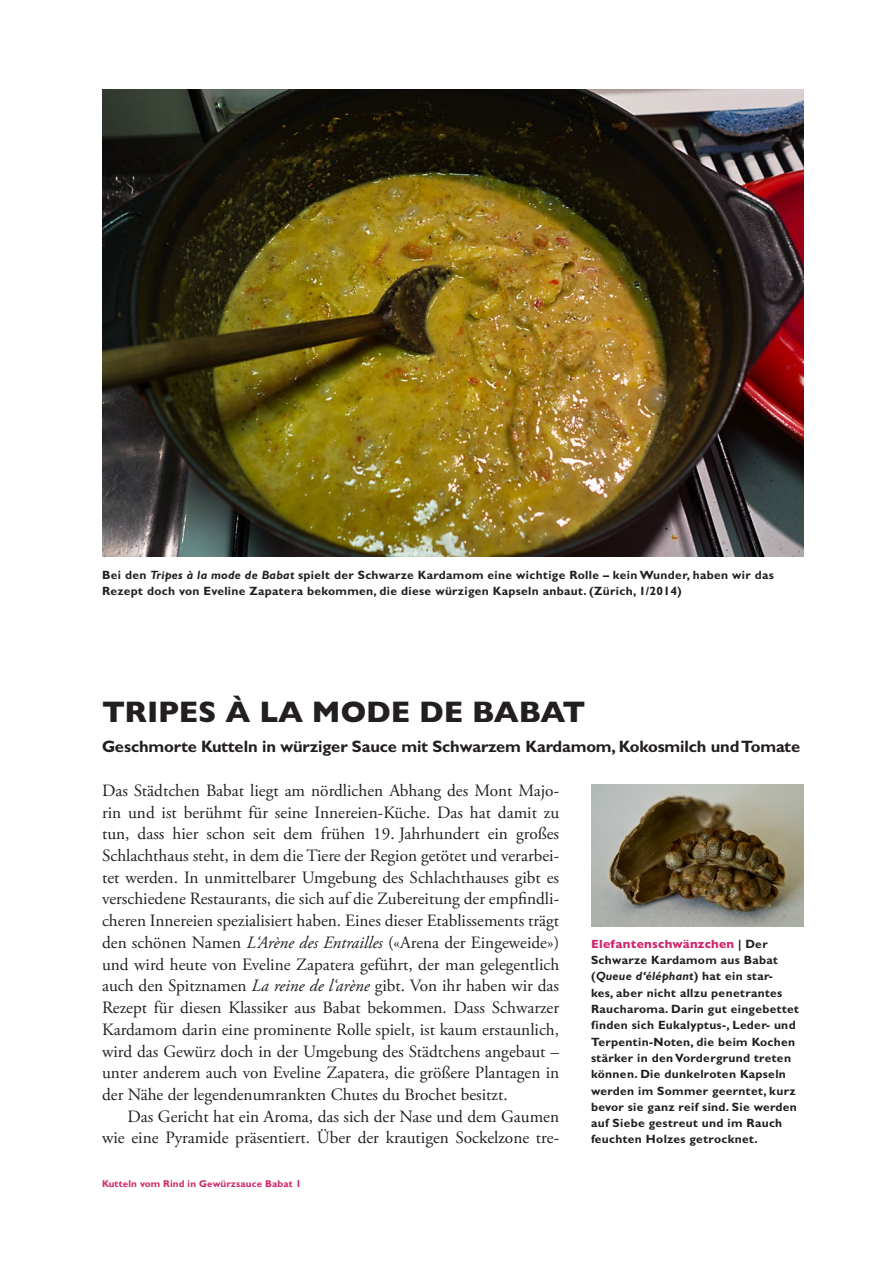
<style>
.page{position:relative;width:893px;height:1263px;background:#fff}
.page>*{position:absolute;margin:0;border:0;box-sizing:border-box;transform-origin:0 0}
.Titel{font:800 30px "Gill Sans MT Pro";color:#231f20}
.Lauftext_ohne_Einzug{font:17.25px/21.8px "Adobe Garamond Pro";color:#231f20;text-align:justify}
.Lauftext_mit_Einzug{font:17.25px/21.8px "Adobe Garamond Pro";color:#231f20;text-align:right}
.Vorspann{font:700 16.5px "Gill Sans MT Pro";letter-spacing:-.01em;color:#231f20}
.Marginaltext{font:700 12px/16.4px "Gill Sans MT Pro";letter-spacing:.025em;color:#231f20}
.Bildlegende{font:700 12px/16.4px "Gill Sans MT Pro";letter-spacing:.025em;color:#231f20}
.t1{font:700 9.9px "Gill Sans MT Pro";letter-spacing:.01em;color:#d0276a}
.s1{font-style:italic}
.s2{font-weight:800;color:#d0276a}
</style>
<div class="page">
<img style="left:102px;top:89px;width:702px;height:468px">
<img style="left:591px;top:784px;width:213px;height:142px">
<p class="Bildlegende" style="left:102px;top:566px;width:673px">Bei den <span class="s1">Tripes à la mode de Babat</span> spielt der Schwarze Kardamom eine wichtige Rolle – kein Wunder, haben wir das<br>Rezept doch von Eveline Zapatera bekommen, die diese würzigen Kapseln anbaut. (Zürich, 1/2014)</p>
<p class="Titel" style="left:102px;top:694px;width:485px">TRIPES À LA MODE DE BABAT</p>
<p class="Vorspann" style="left:102px;top:737px;width:700px">Geschmorte Kutteln in würziger Sauce mit Schwarzem Kardamom, Kokosmilch und Tomate</p>
<p class="Lauftext_ohne_Einzug" style="left:102px;top:780px;width:459px">Das Städtchen Babat liegt am nördlichen Abhang des Mont Majo&shy;rin und ist berühmt für seine Innereien-Küche. Das hat damit zu tun, dass hier schon seit dem frühen 19. Jahrhundert ein großes Schlachthaus steht, in dem die Tiere der Region getötet und verarbei&shy;tet werden. In unmittelbarer Umgebung des Schlachthauses gibt es verschiedene Restaurants, die sich auf die Zubereitung der empfindli&shy;cheren Innereien spezialisiert haben. Eines dieser Etablissements trägt den schönen Namen <span class="s1">L‘Arène des Entrailles</span> («Arena der Eingeweide») und wird heute von Eveline Zapatera geführt, der man gelegentlich auch den Spitznamen <span class="s1">La reine de l‘arène</span> gibt. Von ihr haben wir das Rezept für diesen Klassiker aus Babat bekommen. Dass Schwarzer Kardamom darin eine prominente Rolle spielt, ist kaum erstaunlich, wird das Gewürz doch in der Umgebung des Städtchens angebaut – unter anderem auch von Eveline Zapatera, die größere Plantagen in der Nähe der legendenumrankten Chutes du Brochet besitzt.</p>
<p class="Lauftext_mit_Einzug" style="left:102px;top:1106px;width:459px">Das Gericht hat ein Aroma, das sich der Nase und dem Gaumen wie eine Pyramide präsentiert. Über der krautigen Sockelzone tre-</p>
<p class="t1" style="left:102px;top:1177px;width:201px">Kutteln vom Rind in Gewürzsauce Babat 1</p>
<p class="Marginaltext" style="left:591px;top:935px;width:210px"><span class="s2">Elefantenschwänzchen</span> | Der<br>Schwarze Kardamom aus Babat (<span class="s1">Queue d‘éléphant</span>) hat ein star-<br>kes, aber nicht allzu penetrantes<br>Raucharoma. Darin gut eingebettet finden sich Eukalyptus-, Leder- und<br>Terpentin-Noten, die beim Kochen stärker in den Vordergrund treten können. Die dunkelroten Kapseln werden im Sommer geerntet, kurz bevor sie ganz reif sind. Sie werden auf Siebe gestreut und im Rauch feuchten Holzes getrocknet.</p>
</div>
